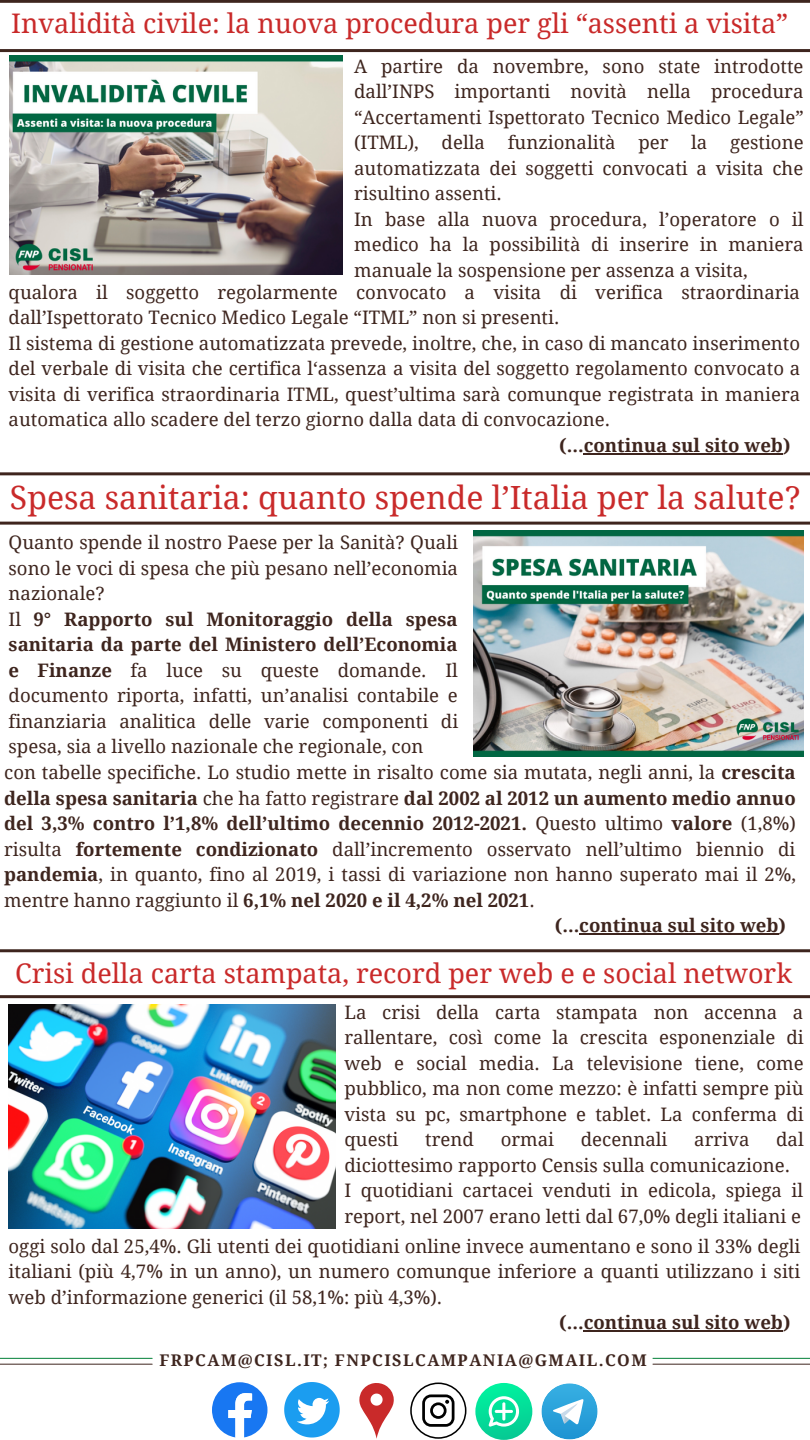
<style>
.page{position:relative;width:810px;height:1440px;background:#fff}
.page>*{position:absolute;margin:0;border:0;box-sizing:border-box;transform-origin:0 0}
.t1{font:32px "Droid Serif";color:#c92a2a}
.t2{font:27px "Droid Serif";color:#c92a2a}
.t3{font:18.6px/25.5px "Droid Serif";color:#3e251e}
.t4{font:700 18.6px "Droid Serif";color:#3e251e}
.t5{font:700 16.1px "Droid Serif";letter-spacing:.09em;color:#3e251e}
.s1{font-weight:400}
.s2{font-weight:700}
</style>
<div class="page">
<hr style="left:653px;top:1364px;width:157px;height:1px;background:#3e251e">
<hr style="left:653px;top:1358px;width:157px;height:1px;background:#008037">
<hr style="left:0;top:1364px;width:152px;height:1px;background:#3e251e">
<hr style="left:0;top:1358px;width:152px;height:1px;background:#008037">
<svg style="left:212px;top:1382px;width:55px;height:56px"></svg>
<svg style="left:284px;top:1382px;width:56px;height:56px"></svg>
<svg style="left:359px;top:1383px;width:35px;height:56px"></svg>
<svg style="left:410px;top:1383px;width:56px;height:56px"></svg>
<svg style="left:475px;top:1383px;width:57px;height:57px"></svg>
<svg style="left:489px;top:1396px;width:30px;height:31px"></svg>
<svg style="left:541px;top:1383px;width:57px;height:57px;fill:#2da4dc"></svg>
<svg style="left:553px;top:1399px;width:30px;height:26px"></svg>
<hr style="left:0;top:0;width:810px;height:3px;background:#3e251e">
<hr style="left:0;top:49px;width:810px;height:3px;background:#3e251e">
<hr style="left:0;top:949px;width:810px;height:3px;background:#3e251e">
<hr style="left:0;top:995px;width:810px;height:3px;background:#3e251e">
<hr style="left:0;top:472px;width:810px;height:3px;background:#3e251e">
<hr style="left:0;top:522px;width:810px;height:3px;background:#3e251e">
<img style="left:9px;top:55px;width:334px;height:219px">
<img style="left:473px;top:531px;width:331px;height:225px">
<img style="left:9px;top:1004px;width:327px;height:224px">
<hr style="left:584px;top:453px;width:199px;height:2px;background:#3e251e">
<hr style="left:579px;top:934px;width:200px;height:1px;background:#3e251e">
<hr style="left:584px;top:1331px;width:199px;height:1px;background:#3e251e">
<h2 class="t2" style="left:11px;top:8px;width:779px">Invalidità civile: la nuova procedura per gli “assenti a visita”</h2>
<p class="t3" style="left:354px;top:54px;width:451px">A partire da novembre, sono state introdotte dall’INPS importanti novità nella procedura “Accertamenti Ispettorato Tecnico Medico Legale” (ITML), della funzionalità per la gestione automatizzata dei soggetti convocati a visita che risultino assenti.<br>In base alla nuova procedura, l’operatore o il medico ha la possibilità di inserire in maniera manuale la sospensione per assenza a visita,</p>
<p class="t3" style="left:9px;top:280px;width:793px">qualora il soggetto regolarmente convocato a visita di verifica straordinaria dall’Ispettorato Tecnico Medico Legale “ITML” non si presenti.<br>Il sistema di gestione automatizzata prevede, inoltre, che, in caso di mancato inserimento del verbale di visita che certifica l‘assenza a visita del soggetto regolamento convocato a visita di verifica straordinaria ITML, quest’ultima sarà comunque registrata in maniera automatica allo scadere del terzo giorno dalla data di convocazione.</p>
<p class="t4" style="left:559px;top:435px;width:233px">(...continua sul sito web)</p>
<h1 class="t1" style="left:10px;top:479px;width:792px">Spesa sanitaria: quanto spende l’Italia per la salute?</h1>
<p class="t3" style="left:9px;top:530px;width:451px">Quanto spende il nostro Paese per la Sanità? Quali</p>
<p class="t3" style="left:9px;top:555px;width:451px">sono le voci di spesa che più pesano nell’economia</p>
<p class="t3" style="left:9px;top:581px;width:98px">nazionale?</p>
<p class="t4" style="left:9px;top:608px;width:451px"><span class="s1">Il</span> 9° Rapporto sul Monitoraggio della spesa</p>
<p class="t4" style="left:9px;top:634px;width:451px">sanitaria da parte del Ministero dell’Economia</p>
<p class="t3" style="left:9px;top:657px;width:451px"><span class="s2">e Finanze</span> fa luce su queste domande. Il</p>
<p class="t3" style="left:9px;top:683px;width:451px">documento riporta, infatti, un’analisi contabile e</p>
<p class="t3" style="left:9px;top:708px;width:451px">finanziaria analitica delle varie componenti di</p>
<p class="t3" style="left:9px;top:734px;width:416px">spesa, sia a livello nazionale che regionale, con</p>
<p class="t3" style="left:4px;top:760px;width:793px">con tabelle specifiche. Lo studio mette in risalto come sia mutata, negli anni, la <span class="s2">crescita</span></p>
<p class="t4" style="left:4px;top:787px;width:793px">della spesa sanitaria <span class="s1">che ha fatto registrare</span> dal 2002 al 2012 un aumento medio annuo</p>
<p class="t4" style="left:4px;top:813px;width:793px">del 3,3% contro l’1,8% dell’ultimo decennio 2012-2021. <span class="s1">Questo ultimo</span> valore <span class="s1">(1,8%)</span></p>
<p class="t3" style="left:4px;top:836px;width:793px">risulta <span class="s2">fortemente condizionato</span> dall’incremento osservato nell’ultimo biennio di</p>
<p class="t3" style="left:4px;top:862px;width:794px"><span class="s2">pandemia</span>, in quanto, fino al 2019, i tassi di variazione non hanno superato mai il 2%,</p>
<p class="t4" style="left:4px;top:889px;width:532px"><span class="s1">mentre hanno raggiunto il</span> 6,1% nel 2020 e il 4,2% nel 2021<span class="s1">.</span></p>
<p class="t4" style="left:555px;top:915px;width:233px">(...continua sul sito web)</p>
<h2 class="t2" style="left:15px;top:958px;width:778px">Crisi della carta stampata, record per web e e social network</h2>
<p class="t3" style="left:345px;top:1000px;width:461px;text-align:justify">La crisi della carta stampata non accenna a rallentare, così come la crescita esponenziale di web e social media. La televisione tiene, come pubblico, ma non come mezzo: è infatti sempre più vista su pc, smartphone e tablet. La conferma di questi</p>
<p class="t3" style="left:345px;top:1127px;width:461px;text-indent:432px">dal diciottesimo rapporto Censis sulla comunicazione.<br>I quotidiani cartacei venduti in edicola, spiega il report, nel 2007 erano letti dal 67,0% degli italiani e</p>
<p class="t3" style="left:9px;top:1233px;width:793px;text-align:justify">oggi solo dal 25,4%. Gli utenti dei quotidiani online invece aumentano e sono il 33% degli italiani (più 4,7% in un anno), un numero comunque inferiore a quanti utilizzano i siti web d’informazione generici (il 58,1%: più 4,3%).</p>
<p class="t4" style="left:559px;top:1312px;width:233px">(...continua sul sito web)</p>
<p class="t3" style="left:425px;top:1127px;width:50px">trend</p>
<p class="t3" style="left:501px;top:1127px;width:55px">ormai</p>
<p class="t3" style="left:581px;top:1127px;width:88px">decennali</p>
<p class="t3" style="left:694px;top:1127px;width:57px">arriva</p>
<p class="t5" style="left:159px;top:1351px;width:489px">FRPCAM@CISL.IT; FNPCISLCAMPANIA@GMAIL.COM</p>
</div>
